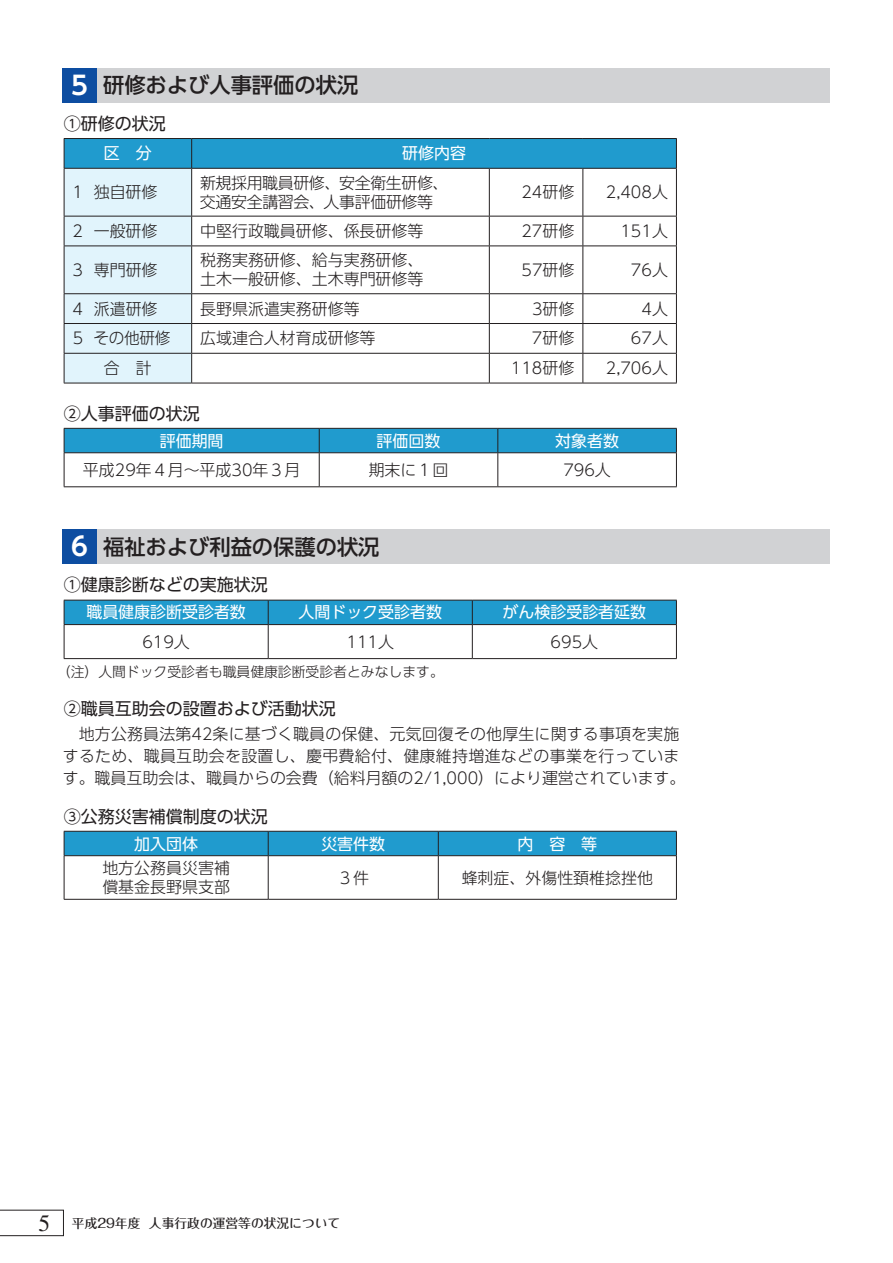
<style>
.page{position:relative;width:893px;height:1263px;background:#fff}
.page>*{position:absolute;margin:0;border:0;box-sizing:border-box;transform-origin:0 0}
.t1{font:700 25.5px "UD Shin Go Pr 6 De";color:#fff}
.t2{font:23.4px "Times";color:#231f20}
.t3{font:500 21.3px "UD Shin Go Pr 6";color:#231f20}
.t4{font:16.95px "UD Shin Go Pr 6";color:#231f20}
.t5{font:300 15.9px/22.4px "UD Shin Go Pr 6";color:#231f20}
.t6{font:15.9px "UD Shin Go Pr 6";color:#fff}
.t7{font:300 15.9px "UD Shin Go Pr 6";letter-spacing:-.02em;color:#231f20}
.t8{font:300 13.8px "UD Shin Go Pr 6";color:#231f20}
.t9{font:500 12.75px "Folk Pro";color:#231f20}
</style>
<div class="page">
<div style="left:65px;top:68px;width:764px;height:34px;background:#d1d2d4"></div>
<div style="left:63px;top:68px;width:34px;height:34px;background:#0d4da1"></div>
<div style="left:65px;top:530px;width:764px;height:34px;background:#d1d2d4"></div>
<div style="left:63px;top:530px;width:34px;height:34px;background:#0d4da1"></div>
<hr style="left:64px;top:138px;width:128px;height:1px;background:#231f20">
<hr style="left:192px;top:138px;width:297px;height:1px;background:#231f20">
<hr style="left:489px;top:138px;width:94px;height:1px;background:#231f20">
<hr style="left:583px;top:138px;width:94px;height:1px;background:#231f20">
<svg style="left:64px;top:139px;width:613px;height:244px"></svg>
<hr style="left:64px;top:383px;width:128px;height:1px;background:#231f20">
<hr style="left:192px;top:383px;width:297px;height:1px;background:#231f20">
<hr style="left:489px;top:383px;width:94px;height:1px;background:#231f20">
<hr style="left:583px;top:383px;width:94px;height:1px;background:#231f20">
<div style="left:64px;top:428px;width:613px;height:24px;background:#209bce"></div>
<hr style="left:64px;top:452px;width:255px;height:1px;background:#231f20">
<hr style="left:64px;top:453px;width:1px;height:33px;background:#231f20">
<hr style="left:319px;top:452px;width:179px;height:1px;background:#231f20">
<hr style="left:319px;top:453px;width:1px;height:33px;background:#231f20">
<hr style="left:498px;top:452px;width:179px;height:1px;background:#231f20">
<hr style="left:497px;top:453px;width:1px;height:33px;background:#231f20">
<hr style="left:676px;top:453px;width:1px;height:33px;background:#231f20">
<hr style="left:64px;top:486px;width:255px;height:1px;background:#231f20">
<hr style="left:319px;top:486px;width:179px;height:1px;background:#231f20">
<hr style="left:498px;top:486px;width:179px;height:1px;background:#231f20">
<div style="left:64px;top:600px;width:613px;height:24px;background:#209bce"></div>
<hr style="left:64px;top:624px;width:204px;height:1px;background:#231f20">
<hr style="left:64px;top:625px;width:1px;height:33px;background:#231f20">
<hr style="left:268px;top:624px;width:204px;height:1px;background:#231f20">
<hr style="left:268px;top:625px;width:1px;height:33px;background:#231f20">
<hr style="left:472px;top:624px;width:205px;height:1px;background:#231f20">
<hr style="left:472px;top:625px;width:1px;height:33px;background:#231f20">
<hr style="left:676px;top:625px;width:1px;height:33px;background:#231f20">
<hr style="left:64px;top:658px;width:204px;height:1px;background:#231f20">
<hr style="left:268px;top:658px;width:204px;height:1px;background:#231f20">
<hr style="left:472px;top:658px;width:205px;height:1px;background:#231f20">
<div style="left:64px;top:831px;width:613px;height:24px;background:#209bce"></div>
<hr style="left:64px;top:855px;width:204px;height:1px;background:#231f20">
<hr style="left:64px;top:856px;width:1px;height:43px;background:#231f20">
<hr style="left:268px;top:855px;width:170px;height:1px;background:#231f20">
<hr style="left:268px;top:856px;width:1px;height:43px;background:#231f20">
<hr style="left:438px;top:855px;width:239px;height:1px;background:#231f20">
<hr style="left:438px;top:856px;width:1px;height:43px;background:#231f20">
<hr style="left:676px;top:856px;width:1px;height:43px;background:#231f20">
<hr style="left:64px;top:899px;width:204px;height:1px;background:#231f20">
<hr style="left:268px;top:899px;width:170px;height:1px;background:#231f20">
<hr style="left:438px;top:899px;width:239px;height:1px;background:#231f20">
<svg style="left:0;top:1209px;width:64px;height:28px"></svg>
<h1 class="t1" style="left:71px;top:64px;width:18px">5</h1>
<h3 class="t3" style="left:103px;top:68px;width:257px">研修および人事評価の状況</h3>
<p class="t4" style="left:64px;top:110px;width:104px">①研修の状況</p>
<p class="t6" style="left:104px;top:141px;width:49px">区　分</p>
<p class="t6" style="left:402px;top:141px;width:65px">研修内容</p>
<p class="t7" style="left:200px;top:170px;width:250px">新規採用職員研修、安全衛生研修、</p>
<p class="t5" style="left:94px;top:180px;width:65px">独自研修</p>
<p class="t5" style="left:521px;top:180px;width:54px">24研修</p>
<p class="t5" style="left:73px;top:180px;width:12px">1</p>
<p class="t5" style="left:606px;top:180px;width:64px">2,408人</p>
<p class="t7" style="left:200px;top:189px;width:235px">交通安全講習会、人事評価研修等</p>
<p class="t5" style="left:73px;top:219px;width:12px">2</p>
<p class="t5" style="left:94px;top:219px;width:65px">一般研修</p>
<p class="t5" style="left:200px;top:219px;width:225px">中堅行政職員研修、係長研修等</p>
<p class="t5" style="left:521px;top:219px;width:54px">27研修</p>
<p class="t5" style="left:620px;top:219px;width:49px">151人</p>
<p class="t5" style="left:200px;top:248px;width:225px">税務実務研修、給与実務研修、</p>
<p class="t5" style="left:94px;top:258px;width:65px">専門研修</p>
<p class="t5" style="left:521px;top:258px;width:54px">57研修</p>
<p class="t5" style="left:73px;top:258px;width:12px">3</p>
<p class="t5" style="left:631px;top:258px;width:38px">76人</p>
<p class="t5" style="left:200px;top:268px;width:225px">土木一般研修、土木専門研修等</p>
<p class="t5" style="left:73px;top:297px;width:12px">4</p>
<p class="t5" style="left:94px;top:297px;width:65px">派遣研修</p>
<p class="t5" style="left:200px;top:297px;width:161px">長野県派遣実務研修等</p>
<p class="t5" style="left:532px;top:297px;width:44px">3研修</p>
<p class="t5" style="left:641px;top:297px;width:28px">4人</p>
<p class="t5" style="left:73px;top:327px;width:12px">5</p>
<p class="t5" style="left:94px;top:327px;width:78px">その他研修</p>
<p class="t5" style="left:200px;top:327px;width:177px">広域連合人材育成研修等</p>
<p class="t5" style="left:532px;top:327px;width:44px">7研修</p>
<p class="t5" style="left:631px;top:327px;width:38px">67人</p>
<p class="t5" style="left:104px;top:356px;width:49px">合　計</p>
<p class="t5" style="left:511px;top:356px;width:65px">118研修</p>
<p class="t5" style="left:606px;top:356px;width:64px">2,706人</p>
<p class="t4" style="left:64px;top:399px;width:138px">②人事評価の状況</p>
<p class="t6" style="left:160px;top:428px;width:65px">評価期間</p>
<p class="t6" style="left:377px;top:428px;width:65px">評価回数</p>
<p class="t6" style="left:555px;top:428px;width:65px">対象者数</p>
<p class="t5" style="left:83px;top:458px;width:219px">平成29年４月～平成30年３月</p>
<p class="t5" style="left:369px;top:458px;width:81px">期末に１回</p>
<p class="t5" style="left:563px;top:458px;width:49px">796人</p>
<h1 class="t1" style="left:71px;top:526px;width:18px">6</h1>
<h3 class="t3" style="left:103px;top:529px;width:278px">福祉および利益の保護の状況</h3>
<p class="t4" style="left:64px;top:571px;width:206px">①健康診断などの実施状況</p>
<p class="t6" style="left:86px;top:599px;width:161px">職員健康診断受診者数</p>
<p class="t6" style="left:298px;top:599px;width:145px">人間ドック受診者数</p>
<p class="t6" style="left:503px;top:599px;width:145px">がん検診受診者延数</p>
<p class="t5" style="left:142px;top:630px;width:49px">619人</p>
<p class="t5" style="left:346px;top:630px;width:49px">111人</p>
<p class="t5" style="left:551px;top:630px;width:49px">695人</p>
<p class="t8" style="left:57px;top:661px;width:388px">（注）人間ドック受診者も職員健康診断受診者とみなします。</p>
<p class="t4" style="left:64px;top:695px;width:274px">②職員互助会の設置および活動状況</p>
<p class="t5" style="left:63px;top:722px;width:624px">　地方公務員法第42条に基づく職員の保健、元気回復その他厚生に関する事項を実施するため、職員互助会を設置し、慶弔費給付、健康維持増進などの事業を行っています。職員互助会は、職員からの会費（給料月額の2/1,000）により運営されています。</p>
<p class="t4" style="left:64px;top:802px;width:206px">③公務災害補償制度の状況</p>
<p class="t6" style="left:134px;top:831px;width:65px">加入団体</p>
<p class="t5" style="left:102px;top:856px;width:129px">地方公務員災害補</p>
<p class="t5" style="left:102px;top:875px;width:129px">償基金長野県支部</p>
<p class="t6" style="left:321px;top:831px;width:65px">災害件数</p>
<p class="t5" style="left:337px;top:866px;width:33px">３件</p>
<p class="t6" style="left:517px;top:831px;width:81px">内　容　等</p>
<p class="t5" style="left:462px;top:866px;width:193px">蜂刺症、外傷性頚椎捻挫他</p>
<h2 class="t2" style="left:38px;top:1209px;width:13px">5</h2>
<p class="t9" style="left:72px;top:1212px;width:70px">平成29年度</p>
<p class="t9" style="left:149px;top:1212px;width:193px">人事行政の運営等の状況について</p>
</div>
